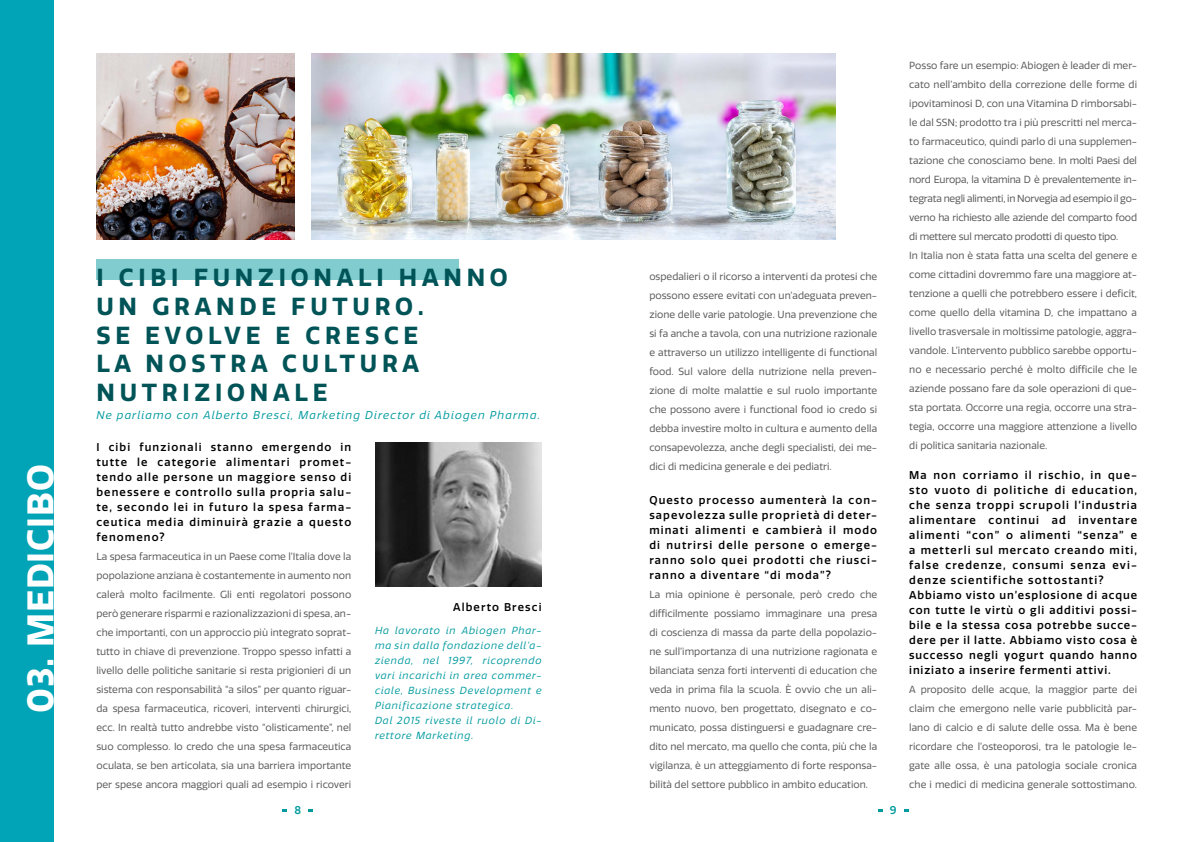
<style>
.page{position:relative;width:1191px;height:842px;background:#fff}
.page>*{position:absolute;margin:0;border:0;box-sizing:border-box;transform-origin:0 0}
.t1{font:700 36px "Quatro";letter-spacing:.025em;color:#fff}
.t2{font:700 24px/28.8px "Quatro";letter-spacing:.2em;color:#005457}
.t3{font:500 11px/15px "Quatro";letter-spacing:.1em;color:#000;text-align:justify}
.t4{font:italic 11px "Quatro";letter-spacing:.1em;color:#009a9f}
.t5{font:500 11px "Quatro";color:#009a9f}
.t6{font:10px/19px "Quatro";color:#58585a;text-align:justify}
.t7{font:italic 10px/15px "Quatro";letter-spacing:.08em;color:#009a9f}
</style>
<div class="page">
<img style="left:96px;top:54px;width:198px;height:186px">
<img style="left:312px;top:54px;width:523px;height:186px">
<img style="left:375px;top:443px;width:166px;height:143px">
<div style="left:0;top:0;width:54px;height:842px;background:#00a4b6"></div>
<div style="left:96px;top:259px;width:363px;height:20px;background:#80cccf"></div>
<h1 class="t1" style="left:19px;top:713px;width:250px;rotate:-90deg">03. MEDICIBO</h1>
<h2 class="t2" style="left:96px;top:263px;width:413px">I CIBI FUNZIONALI HANNO<br>UN GRANDE FUTURO.<br>SE EVOLVE E CRESCE<br>LA NOSTRA CULTURA<br>NUTRIZIONALE</h2>
<p class="t4" style="left:96px;top:409px;width:445px">Ne parliamo con Alberto Bresci, Marketing Director di Abiogen Pharma.</p>
<p class="t3" style="left:96px;top:440px;width:256px">I cibi funzionali stanno emergendo in tutte le categorie alimentari promet&shy;tendo alle persone un maggiore senso di benessere e controllo sulla propria salu&shy;te, secondo lei in futuro la spesa farma&shy;ceutica media diminuirà grazie a questo fenomeno?</p>
<p class="t6" style="left:96px;top:547px;width:256px">La spesa farmaceutica in un Paese come l’Italia dove la popolazione anziana è costantemente in aumento non calerà molto facilmente. Gli enti regolatori possono però generare risparmi e razionalizzazioni di spesa, an&shy;che importanti, con un approccio più integrato soprat&shy;tutto in chiave di prevenzione. Troppo spesso infatti a livello delle politiche sanitarie si resta prigionieri di un sistema con responsabilità “a silos” per quanto riguar&shy;da spesa farmaceutica, ricoveri, interventi chirurgici, ecc. In realtà tutto andrebbe visto “olisticamente”, nel suo complesso. Io credo che una spesa farmaceutica oculata, se ben articolata, sia una barriera importante per spese ancora maggiori quali ad esempio i ricoveri</p>
<p class="t3" style="left:453px;top:600px;width:90px">Alberto Bresci</p>
<p class="t7" style="left:375px;top:623px;width:168px">Ha lavorato in Abiogen Phar&shy;ma sin dalla fondazione dell’a&shy;zienda, nel 1997, ricoprendo vari incarichi in area commer&shy;ciale, Business Development e<br>Pianificazione strategica.<br>Dal 2015 riveste il ruolo di Di&shy;rettore Marketing.</p>
<p class="t6" style="left:649px;top:267px;width:229px">ospedalieri o il ricorso a interventi da protesi che possono essere evitati con un’adeguata preven&shy;zione delle varie patologie. Una prevenzione che si fa anche a tavola, con una nutrizione razionale e attraverso un utilizzo intelligente di functional food. Sul valore della nutrizione nella preven&shy;zione di molte malattie e sul ruolo importante che possono avere i functional food io credo si debba investire molto in cultura e aumento della consapevolezza, anche degli specialisti, dei me&shy;dici di medicina generale e dei pediatri.</p>
<p class="t3" style="left:649px;top:493px;width:229px">Questo processo aumenterà la con&shy;sapevolezza sulle proprietà di deter&shy;minati alimenti e cambierà il modo di nutrirsi delle persone o emerge&shy;ranno solo quei prodotti che riusci&shy;ranno a diventare “di moda”?</p>
<p class="t6" style="left:649px;top:585px;width:229px">La mia opinione è personale, però credo che difficilmente possiamo immaginare una presa di coscienza di massa da parte della popolazio&shy;ne sull’importanza di una nutrizione ragionata e bilanciata senza forti interventi di education che veda in prima fila la scuola. È ovvio che un ali&shy;mento nuovo, ben progettato, disegnato e co&shy;municato, possa distinguersi e guadagnare cre&shy;dito nel mercato, ma quello che conta, più che la vigilanza, è un atteggiamento di forte responsa&shy;bilità del settore pubblico in ambito education.</p>
<p class="t5" style="left:294px;top:804px;width:8px">8</p>
<p class="t5" style="left:889px;top:804px;width:8px">9</p>
<p class="t6" style="left:909px;top:56px;width:229px;text-align:left">Posso fare un esempio: Abiogen è leader di mer&shy;cato nell’ambito della correzione delle forme di ipovitaminosi D, con una Vitamina D rimborsabi&shy;le dal SSN; prodotto tra i più prescritti nel merca&shy;to farmaceutico, quindi parlo di una supplemen&shy;tazione che conosciamo bene. In molti Paesi del nord Europa, la vitamina D è prevalentemente in&shy;tegrata negli alimenti, in Norvegia ad esempio il go&shy;verno ha richiesto alle aziende del comparto food di mettere sul mercato prodotti di questo tipo.<br>In Italia non è stata fatta una scelta del genere e come cittadini dovremmo fare una maggiore at&shy;tenzione a quelli che potrebbero essere i deficit, come quello della vitamina D, che impattano a livello trasversale in moltissime patologie, aggra&shy;vandole. L’intervento pubblico sarebbe opportu&shy;no e necessario perché è molto difficile che le aziende possano fare da sole operazioni di que&shy;sta portata. Occorre una regia, occorre una stra&shy;tegia, occorre una maggiore attenzione a livello di politica sanitaria nazionale.</p>
<p class="t3" style="left:909px;top:468px;width:229px;text-align:left">Ma non corriamo il rischio, in que&shy;sto vuoto di politiche di education, che senza troppi scrupoli l’industria alimentare continui ad inventare alimenti “con” o alimenti “senza” e a metterli sul mercato creando miti, false credenze, consumi senza evi&shy;denze scientifiche sottostanti?<br>Abbiamo visto un’esplosione di acque con tutte le virtù o gli additivi possi&shy;bile e la stessa cosa potrebbe succe&shy;dere per il latte. Abbiamo visto cosa è successo negli yogurt quando hanno iniziato a inserire fermenti attivi.</p>
<p class="t6" style="left:909px;top:680px;width:229px">A proposito delle acque, la maggior parte dei claim che emergono nelle varie pubblicità par&shy;lano di calcio e di salute delle ossa. Ma è bene ricordare che l’osteoporosi, tra le patologie le&shy;gate alle ossa, è una patologia sociale cronica che i medici di medicina generale sottostimano.</p>
</div>
